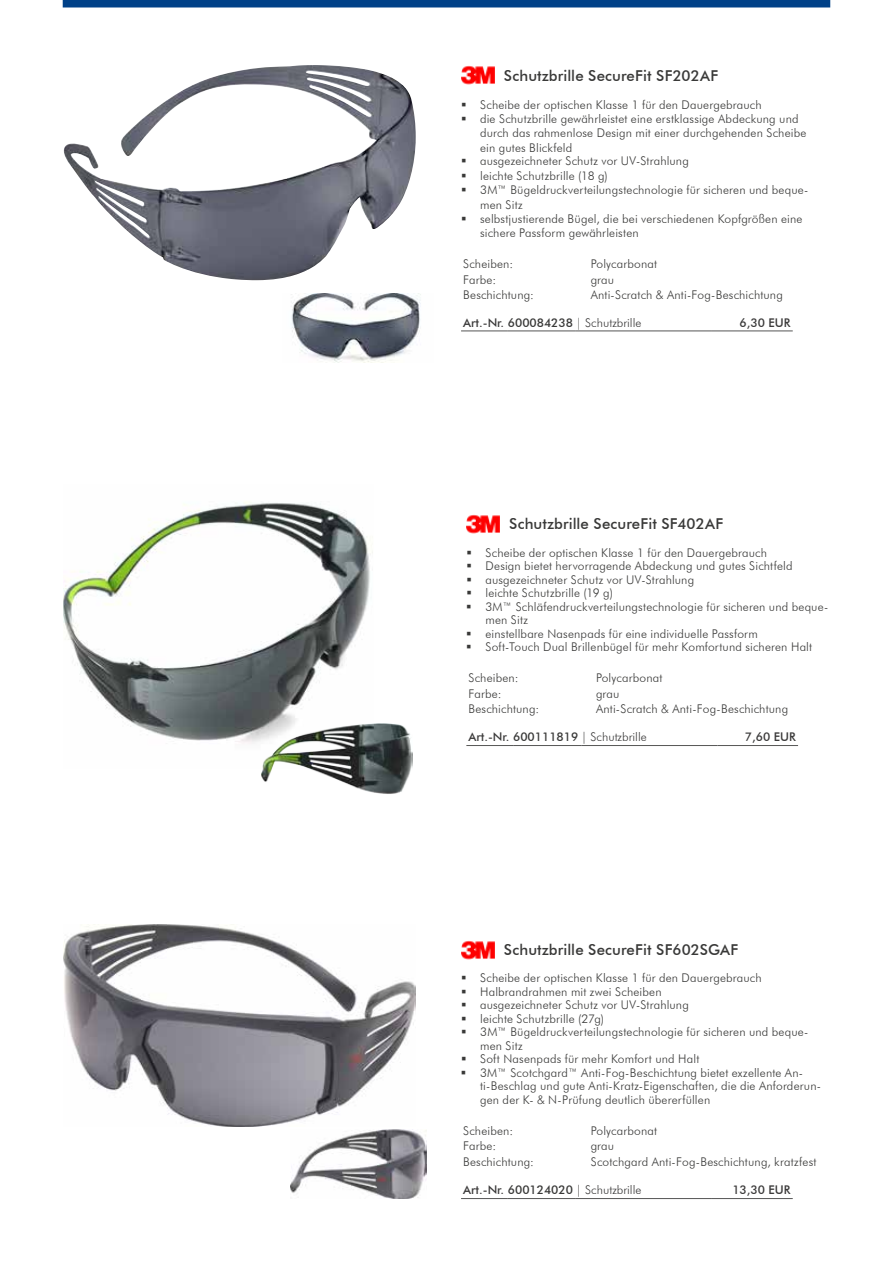
<style>
.page{position:relative;width:893px;height:1263px;background:#fff}
.page>*{position:absolute;margin:0;border:0;box-sizing:border-box;transform-origin:0 0}
.t1{font:500 15px "Futura BT";letter-spacing:.01em;color:#393938}
.t2{font:300 12px/13.5px "Futura BT";letter-spacing:.015em;color:#393938}
.t3{font:300 12px "Futura BT";color:#3b3a3a}
.t4{font:500 12px "Futura BT";color:#3b3a3a}
.s1{font-weight:500}
.s2{font-weight:500;color:#393938}
.s3{color:#585857}
</style>
<div class="page">
<div style="left:63px;top:0;width:767px;height:8px;background:#004188"></div>
<img style="left:63px;top:65px;width:353px;height:216px">
<hr style="left:461px;top:331px;width:47px;height:1px;background:#565655">
<hr style="left:508px;top:331px;width:68px;height:1px;background:#565655">
<hr style="left:576px;top:331px;width:136px;height:1px;background:#565655">
<hr style="left:712px;top:331px;width:81px;height:1px;background:#565655">
<hr style="left:461px;top:1198px;width:47px;height:1px;background:#565655">
<hr style="left:508px;top:1198px;width:68px;height:1px;background:#565655">
<hr style="left:576px;top:1198px;width:136px;height:1px;background:#565655">
<hr style="left:712px;top:1198px;width:81px;height:1px;background:#565655">
<img style="left:64px;top:502px;width:309px;height:242px">
<img style="left:64px;top:924px;width:352px;height:202px">
<hr style="left:466px;top:745px;width:47px;height:1px;background:#565655">
<hr style="left:513px;top:745px;width:68px;height:1px;background:#565655">
<hr style="left:581px;top:745px;width:136px;height:1px;background:#565655">
<hr style="left:717px;top:745px;width:81px;height:1px;background:#565655">
<img style="left:291px;top:294px;width:130px;height:68px">
<img style="left:262px;top:723px;width:150px;height:71px">
<img style="left:290px;top:1129px;width:136px;height:69px">
<img style="left:461px;top:940px;width:33px;height:20px">
<img style="left:461px;top:65px;width:33px;height:20px">
<img style="left:467px;top:514px;width:32px;height:20px">
<p class="t1" style="left:504px;top:67px;width:216px">Schutzbrille SecureFit SF202AF</p>
<p class="t2" style="left:480px;top:97px;width:330px;line-height:14.2px">Scheibe der optischen Klasse 1 für den Dauergebrauch<br>die Schutzbrille gewährleistet eine erstklassige Abdeckung und durch das rahmenlose Design mit einer durchgehenden Scheibe ein gutes Blickfeld<br>ausgezeichneter Schutz vor UV-Strahlung<br>leichte Schutzbrille (18 g)<br>3M™ Bügeldruckverteilungstechnologie für sicheren und beque&shy;men Sitz<br>selbstjustierende Bügel, die bei verschiedenen Kopfgrößen eine sichere Passform gewährleisten</p>
<p class="t2" style="left:463px;top:257px;width:51px">Scheiben:</p>
<p class="t2" style="left:591px;top:257px;width:68px">Polycarbonat</p>
<p class="t2" style="left:463px;top:273px;width:34px">Farbe:</p>
<p class="t2" style="left:591px;top:273px;width:25px">grau</p>
<p class="t2" style="left:463px;top:288px;width:72px">Beschichtung:</p>
<p class="t2" style="left:591px;top:288px;width:194px">Anti-Scratch &amp; Anti-Fog-Beschichtung</p>
<p class="t3" style="left:463px;top:315px;width:180px"><span class="s1">Art.-Nr.</span> <span class="s2">600084238</span> <span class="s3">|</span> Schutzbrille</p>
<p class="t4" style="left:740px;top:315px;width:53px">6,30 EUR</p>
<p class="t1" style="left:509px;top:515px;width:216px">Schutzbrille SecureFit SF402AF</p>
<p class="t2" style="left:485px;top:546px;width:344px">Scheibe der optischen Klasse 1 für den Dauergebrauch<br>Design bietet hervorragende Abdeckung und gutes Sichtfeld ausgezeichneter Schutz vor UV-Strahlung<br>leichte Schutzbrille (19 g)<br>3M™ Schläfendruckverteilungstechnologie für sicheren und beque&shy;men Sitz<br>einstellbare Nasenpads für eine individuelle Passform<br>Soft-Touch Dual Brillenbügel für mehr Komfortund sicheren Halt</p>
<p class="t2" style="left:468px;top:671px;width:51px">Scheiben:</p>
<p class="t2" style="left:596px;top:671px;width:68px">Polycarbonat</p>
<p class="t2" style="left:468px;top:686px;width:34px">Farbe:</p>
<p class="t2" style="left:596px;top:686px;width:25px">grau</p>
<p class="t2" style="left:468px;top:702px;width:72px">Beschichtung:</p>
<p class="t2" style="left:596px;top:702px;width:194px">Anti-Scratch &amp; Anti-Fog-Beschichtung</p>
<p class="t3" style="left:468px;top:730px;width:180px"><span class="s1">Art.-Nr.</span> <span class="s2">600111819</span> | Schutzbrille</p>
<p class="t4" style="left:745px;top:730px;width:53px">7,60 EUR</p>
<p class="t1" style="left:504px;top:940px;width:236px">Schutzbrille SecureFit SF602SGAF</p>
<p class="t2" style="left:480px;top:971px;width:342px">Scheibe der optischen Klasse 1 für den Dauergebrauch Halbrandrahmen mit zwei Scheiben<br>ausgezeichneter Schutz vor UV-Strahlung<br>leichte Schutzbrille (27g)<br>3M™ Bügeldruckverteilungstechnologie für sicheren und beque&shy;men Sitz<br>Soft Nasenpads für mehr Komfort und Halt<br>3M™ Scotchgard™ Anti-Fog-Beschichtung bietet exzellente An&shy;ti-Beschlag und gute Anti-Kratz-Eigenschaften, die die Anforderun&shy;gen der K- &amp; N-Prüfung deutlich übererfüllen</p>
<p class="t2" style="left:463px;top:1124px;width:51px">Scheiben:</p>
<p class="t2" style="left:591px;top:1124px;width:68px">Polycarbonat</p>
<p class="t2" style="left:463px;top:1139px;width:34px">Farbe:</p>
<p class="t2" style="left:591px;top:1139px;width:25px">grau</p>
<p class="t2" style="left:463px;top:1154px;width:72px">Beschichtung:</p>
<p class="t2" style="left:591px;top:1154px;width:227px">Scotchgard Anti-Fog-Beschichtung, kratzfest</p>
<p class="t3" style="left:463px;top:1183px;width:180px"><span class="s1">Art.-Nr.</span> <span class="s2">600124020</span> | Schutzbrille</p>
<p class="t4" style="left:732px;top:1183px;width:60px">13,30 EUR</p>
</div>
